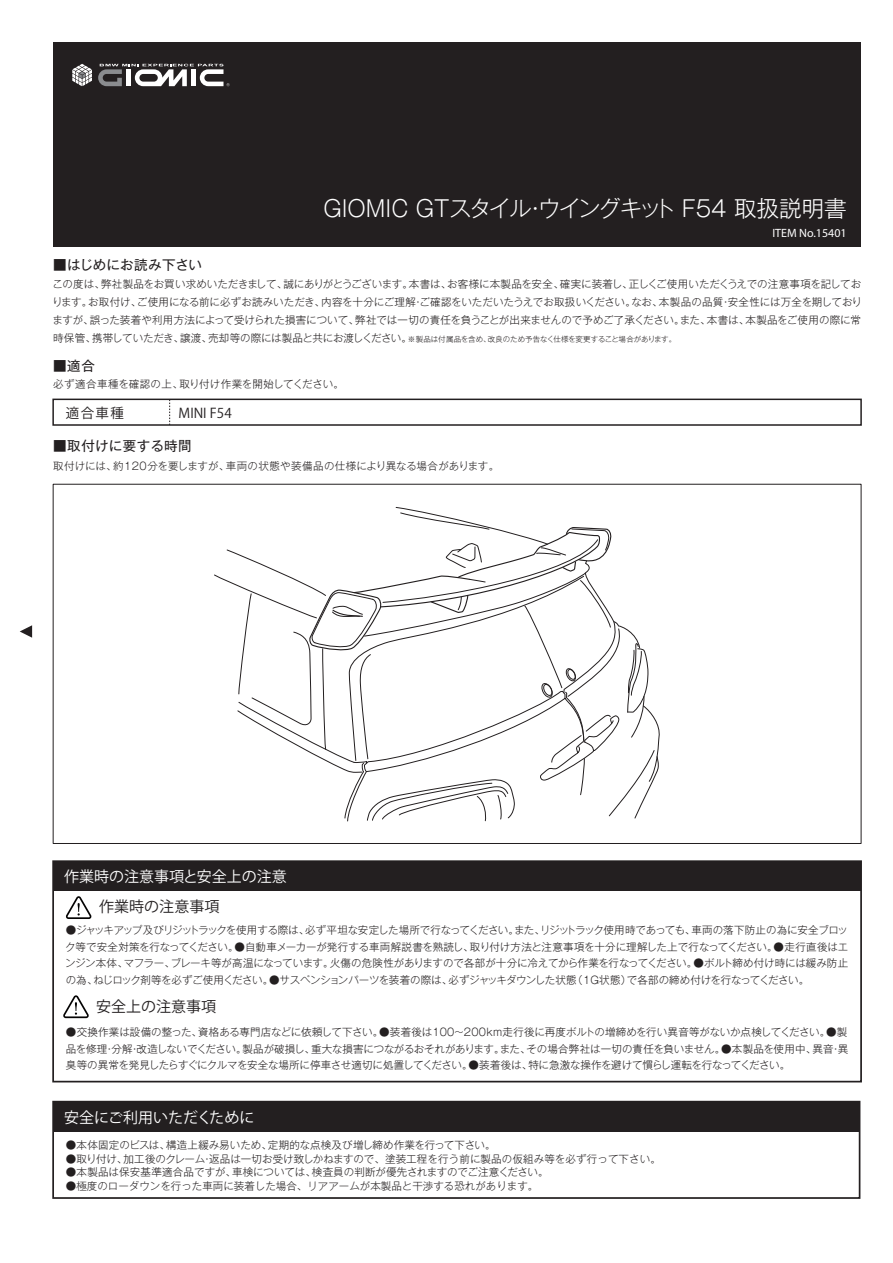
<style>
.page{position:relative;width:893px;height:1263px;background:#fff}
.page>*{position:absolute;margin:0;border:0;box-sizing:border-box;transform-origin:0 0}
.t1{font:300 22.5px "Gothic MB101 Pro";color:#fff}
.t2{font:15px "Koz Go Pro";color:#fff}
.t3{font:15px "Koz Go Pro";color:#231f20}
.t4{font:13.5px "Gothic MB101 Pro";letter-spacing:.02em;color:#231f20}
.t5{font:13.5px "Koz Go Pro";color:#231f20}
.t6{font:12px "Myriad Pro";color:#fff}
.t7{font:300 10.5px/16.5px "Gothic MB101 Pro";color:#231f20;text-align:justify}
.t8{font:300 7.5px "Gothic MB101 Pro";letter-spacing:-.015em;color:#231f20}
.s1{font-size:10.5px}
</style>
<div class="page">
<div style="left:53px;top:43px;width:808px;height:204px;background:#231f20"></div>
<svg style="left:20px;top:625px;width:12px;height:13px"></svg>
<svg style="left:66px;top:896px;width:26px;height:23px"></svg>
<svg style="left:63px;top:995px;width:26px;height:23px"></svg>
<div style="left:53px;top:861px;width:808px;height:30px;background:#231f20"></div>
<div style="left:52px;top:860px;width:810px;height:222px;border:2px solid #231f20"></div>
<svg style="left:72px;top:64px;width:20px;height:22px"></svg>
<svg style="left:98px;top:64px;width:132px;height:22px"></svg>
<svg style="left:169px;top:402px;width:1px;height:21px"></svg>
<div style="left:52px;top:399px;width:810px;height:27px;border:2px solid #231f20"></div>
<svg style="left:214px;top:507px;width:446px;height:314px"></svg>
<div style="left:53px;top:1102px;width:807px;height:29px;background:#231f20"></div>
<div style="left:52px;top:1101px;width:808px;height:98px;border:2px solid #231f20"></div>
<h1 class="t1" style="left:323px;top:189px;width:525px">GIOMIC GTスタイル・ウイングキット F54 取扱説明書</h1>
<p class="t4" style="left:53px;top:253px;width:150px">■はじめにお読み下さい</p>
<p class="t6" style="left:772px;top:225px;width:76px">ITEM No.15401</p>
<p class="t7" style="left:52px;top:273px;width:812px;line-height:18px">この度は、弊社製品をお買い求めいただきまして、誠にありがとうございます。本書は、お客様に本製品を安全、確実に装着し、正しくご使用いただくうえでの注意事項を記しております。お取付け、ご使用になる前に必ずお読みいただき、内容を十分にご理解・ご確認をいただいたうえでお取扱いください。なお、本製品の品質・安全性には万全を期しておりますが、誤った装着や利用方法によって受けられた損害について、弊社では一切の責任を負うことが出来ませんので予めご了承ください。また、本書は、本製品をご使用の際に常</p>
<p class="t8" style="left:53px;top:333px;width:625px"><span class="s1">時保管、携帯していただき、譲渡、売却等の際には製品と共にお渡しください。</span>※製品は付属品を含め、改良のため予告なく仕様を変更すること場合があります。</p>
<p class="t4" style="left:53px;top:355px;width:43px">■適合</p>
<p class="t7" style="left:53px;top:374px;width:292px">必ず適合車種を確認の上、取り付け作業を開始してください。</p>
<p class="t5" style="left:66px;top:405px;width:60px">適合車種</p>
<p class="t5" style="left:179px;top:405px;width:55px">MINI F54</p>
<p class="t4" style="left:53px;top:435px;width:140px">■取付けに要する時間</p>
<p class="t7" style="left:53px;top:456px;width:448px">取付けには、約120分を要しますが、車両の状態や装備品の仕様により異なる場合があります。</p>
<h2 class="t2" style="left:64px;top:867px;width:224px">作業時の注意事項と安全上の注意</h2>
<h2 class="t3" style="left:99px;top:897px;width:121px">作業時の注意事項</h2>
<p class="t7" style="left:65px;top:920px;width:785px">●ジャッキアップ及びリジットラックを使用する際は、必ず平坦な安定した場所で行なってください。また、リジットラック使用時であっても、車両の落下防止の為に安全ブロック等で安全対策を行なってください。●自動車メーカーが発行する車両解説書を熟読し、取り付け方法と注意事項を十分に理解した上で行なってください。●走行直後はエンジン本体、マフラー、ブレーキ等が高温になっています。火傷の危険性がありますので各部が十分に冷えてから作業を行なってください。●ボルト締め付け時には緩み防止の為、ねじロック剤等を必ずご使用ください。●サスペンションパーツを装着の際は、必ずジャッキダウンした状態（1G状態）で各部の締め付けを行なってください。</p>
<h2 class="t3" style="left:96px;top:996px;width:122px">安全上の注意事項</h2>
<p class="t7" style="left:66px;top:1022px;width:784px">●交換作業は設備の整った、資格ある専門店などに依頼して下さい。●装着後は100～200km走行後に再度ボルトの増締めを行い異音等がないか点検してください。●製品を修理・分解・改造しないでください。製品が破損し、重大な損害につながるおそれがあります。また、その場合弊社は一切の責任を負いません。●本製品を使用中、異音・異臭等の異常を発見したらすぐにクルマを安全な場所に停車させ適切に処置してください。●装着後は、特に急激な操作を避けて慣らし運転を行なってください。</p>
<h2 class="t2" style="left:64px;top:1107px;width:192px">安全にご利用いただくために</h2>
<p class="t7" style="left:66px;top:1135px;width:431px">●本体固定のビスは、構造上緩み易いため、定期的な点検及び増し締め作業を行って下さい。</p>
<p class="t7" style="left:66px;top:1149px;width:597px">●取り付け、加工後のクレーム・返品は一切お受け致しかねますので、塗装工程を行う前に製品の仮組み等を必ず行って下さい。</p>
<p class="t7" style="left:66px;top:1162px;width:484px">●本製品は保安基準適合品ですが、車検については、検査員の判断が優先されますのでご注意ください。</p>
<p class="t7" style="left:66px;top:1176px;width:474px">●極度のローダウンを行った車両に装着した場合、リアアームが本製品と干渉する恐れがあります。</p>
</div>
